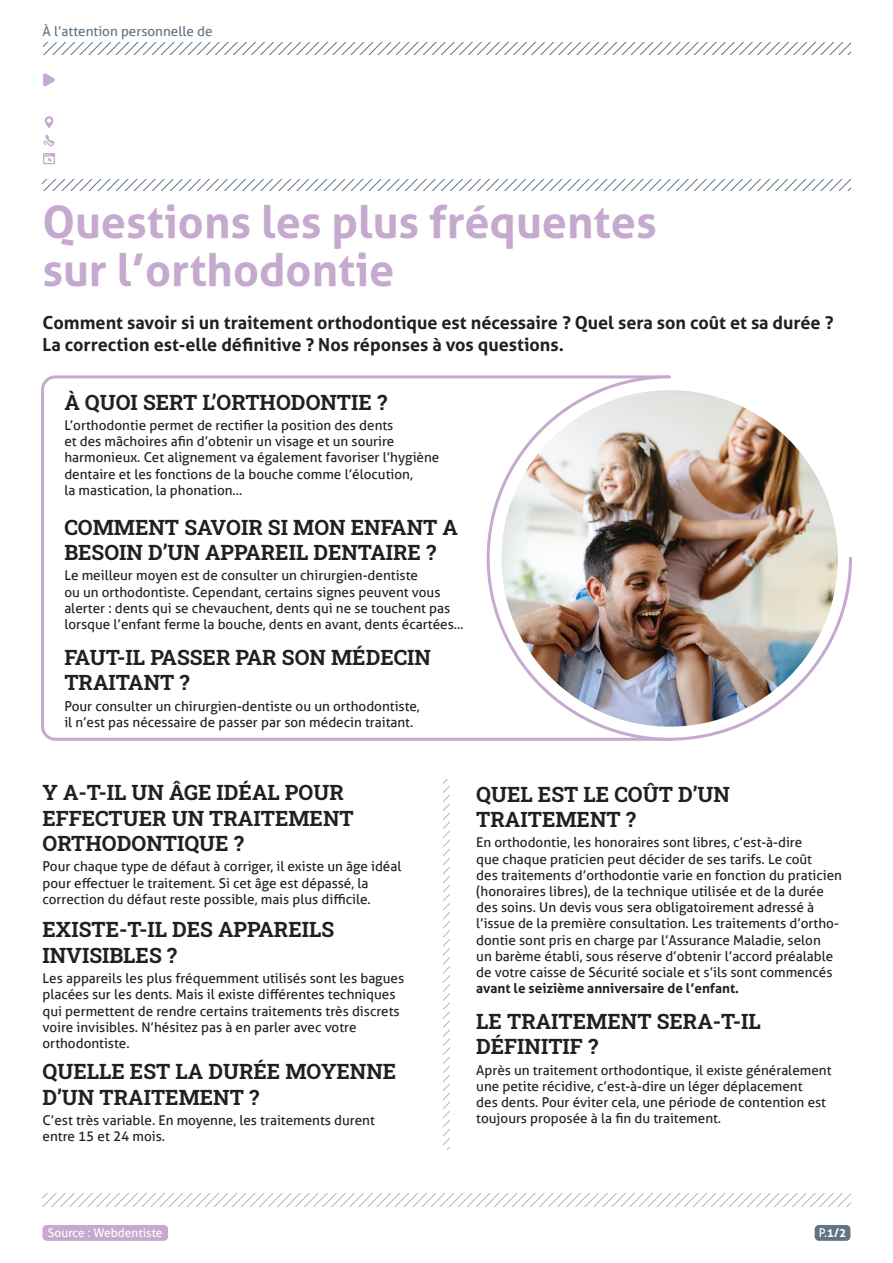
<style>
.page{position:relative;width:893px;height:1263px;background:#fff}
.page>*{position:absolute;margin:0;border:0;box-sizing:border-box;transform-origin:0 0}
.t1{font:700 45px/48px "Aller";color:#c5a9cf}
.t2{font:700 21px/25.2px "Roboto Slab";color:#231f20}
.t3{font:700 18px/21.6px "Aller";color:#231f20}
.t4{font:13.5px/16.2px "Aller";color:#231f20}
.t5{font:700 13.5px "Aller";color:#231f20}
.t6{font:13.5px "Aller";color:#607484}
.t7{font:12px "Aller";color:#fff}
.t8{font:700 12px "Aller";color:#fff}
.s1{font-weight:400}
</style>
<div class="page">
<svg style="left:43px;top:43px;width:808px;height:11px"></svg>
<svg style="left:43px;top:179px;width:807px;height:11px"></svg>
<svg style="left:43px;top:73px;width:12px;height:14px"></svg>
<svg style="left:43px;top:153px;width:12px;height:11px"></svg>
<svg style="left:43px;top:134px;width:12px;height:13px"></svg>
<svg style="left:45px;top:116px;width:8px;height:12px"></svg>
<svg style="left:41px;top:375px;width:444px;height:366px"></svg>
<svg style="left:485px;top:375px;width:367px;height:366px"></svg>
<div style="left:815px;top:1225px;width:35px;height:16px;background:#607484;border-radius:4px"></div>
<div style="left:43px;top:1225px;width:125px;height:16px;background:#c5a9cf;border-radius:4px"></div>
<svg style="left:43px;top:1194px;width:807px;height:12px"></svg>
<svg style="left:443px;top:780px;width:7px;height:370px"></svg>
<img style="left:501px;top:390px;width:337px;height:337px;border-radius:168px">
<p class="t6" style="left:43px;top:23px;width:172px">À l’attention personnelle de</p>
<h1 class="t1" style="left:43px;top:198px;width:616px">Questions les plus fréquentes sur l’orthodontie</h1>
<h3 class="t3" style="left:43px;top:312px;width:792px">Comment savoir si un traitement orthodontique est nécessaire ? Quel sera son coût et sa durée ?<br>La correction est-elle définitive ? Nos réponses à vos questions.</h3>
<h2 class="t2" style="left:64px;top:389px;width:324px">À QUOI SERT L’ORTHODONTIE ?</h2>
<p class="t4" style="left:64px;top:417px;width:377px">L’orthodontie permet de rectifier la position des dents<br>et des mâchoires afin d’obtenir un visage et un sourire harmonieux. Cet alignement va également favoriser l’hygiène dentaire et les fonctions de la bouche comme l’élocution,<br>la mastication, la phonation…</p>
<h2 class="t2" style="left:64px;top:514px;width:395px">COMMENT SAVOIR SI MON ENFANT A<br>BESOIN D’UN APPAREIL DENTAIRE ?</h2>
<p class="t4" style="left:64px;top:567px;width:401px">Le meilleur moyen est de consulter un chirurgien-dentiste<br>ou un orthodontiste. Cependant, certains signes peuvent vous alerter : dents qui se chevauchent, dents qui ne se touchent pas lorsque l’enfant ferme la bouche, dents en avant, dents écartées…</p>
<h2 class="t2" style="left:64px;top:644px;width:368px">FAUT-IL PASSER PAR SON MÉDECIN<br>TRAITANT ?</h2>
<p class="t4" style="left:64px;top:697px;width:357px">Pour consulter un chirurgien-dentiste ou un orthodontiste, il n’est pas nécessaire de passer par son médecin traitant.</p>
<h2 class="t2" style="left:43px;top:780px;width:313px">Y A-T-IL UN ÂGE IDÉAL POUR<br>EFFECTUER UN TRAITEMENT<br>ORTHODONTIQUE ?</h2>
<p class="t4" style="left:43px;top:858px;width:360px">Pour chaque type de défaut à corriger, il existe un âge idéal pour effectuer le traitement. Si cet âge est dépassé, la correction du défaut reste possible, mais plus difficile.</p>
<h2 class="t2" style="left:43px;top:917px;width:293px">EXISTE-T-IL DES APPAREILS<br>INVISIBLES ?</h2>
<p class="t4" style="left:43px;top:970px;width:363px">Les appareils les plus fréquemment utilisés sont les bagues placées sur les dents. Mais il existe différentes techniques qui permettent de rendre certains traitements très discrets voire invisibles. N’hésitez pas à en parler avec votre orthodontiste.</p>
<h2 class="t2" style="left:43px;top:1059px;width:355px">QUELLE EST LA DURÉE MOYENNE<br>D’UN TRAITEMENT ?</h2>
<p class="t4" style="left:43px;top:1112px;width:334px">C’est très variable. En moyenne, les traitements durent entre 15 et 24 mois.</p>
<h2 class="t2" style="left:476px;top:781px;width:255px">QUEL EST LE COÛT D’UN<br>TRAITEMENT ?</h2>
<p class="t4" style="left:476px;top:834px;width:367px">En orthodontie, les honoraires sont libres, c’est-à-dire<br>que chaque praticien peut décider de ses tarifs. Le coût<br>des traitements d’orthodontie varie en fonction du praticien (honoraires libres), de la technique utilisée et de la durée des soins. Un devis vous sera obligatoirement adressé à l’issue de la première consultation. Les traitements d’ortho&shy;dontie sont pris en charge par l’Assurance Maladie, selon<br>un barème établi, sous réserve d’obtenir l’accord préalable de votre caisse de Sécurité sociale et s’ils sont commencés</p>
<p class="t5" style="left:476px;top:980px;width:264px">avant le seizième anniversaire de l’enfant.</p>
<h2 class="t2" style="left:476px;top:1008px;width:286px">LE TRAITEMENT SERA-T-IL<br>DÉFINITIF ?</h2>
<p class="t4" style="left:476px;top:1062px;width:357px">Après un traitement orthodontique, il existe généralement une petite récidive, c’est-à-dire un léger déplacement<br>des dents. Pour éviter cela, une période de contention est toujours proposée à la fin du traitement.</p>
<p class="t7" style="left:48px;top:1225px;width:116px">Source : Webdentiste</p>
<p class="t8" style="left:819px;top:1225px;width:29px"><span class="s1">P.</span>1/2</p>
</div>
